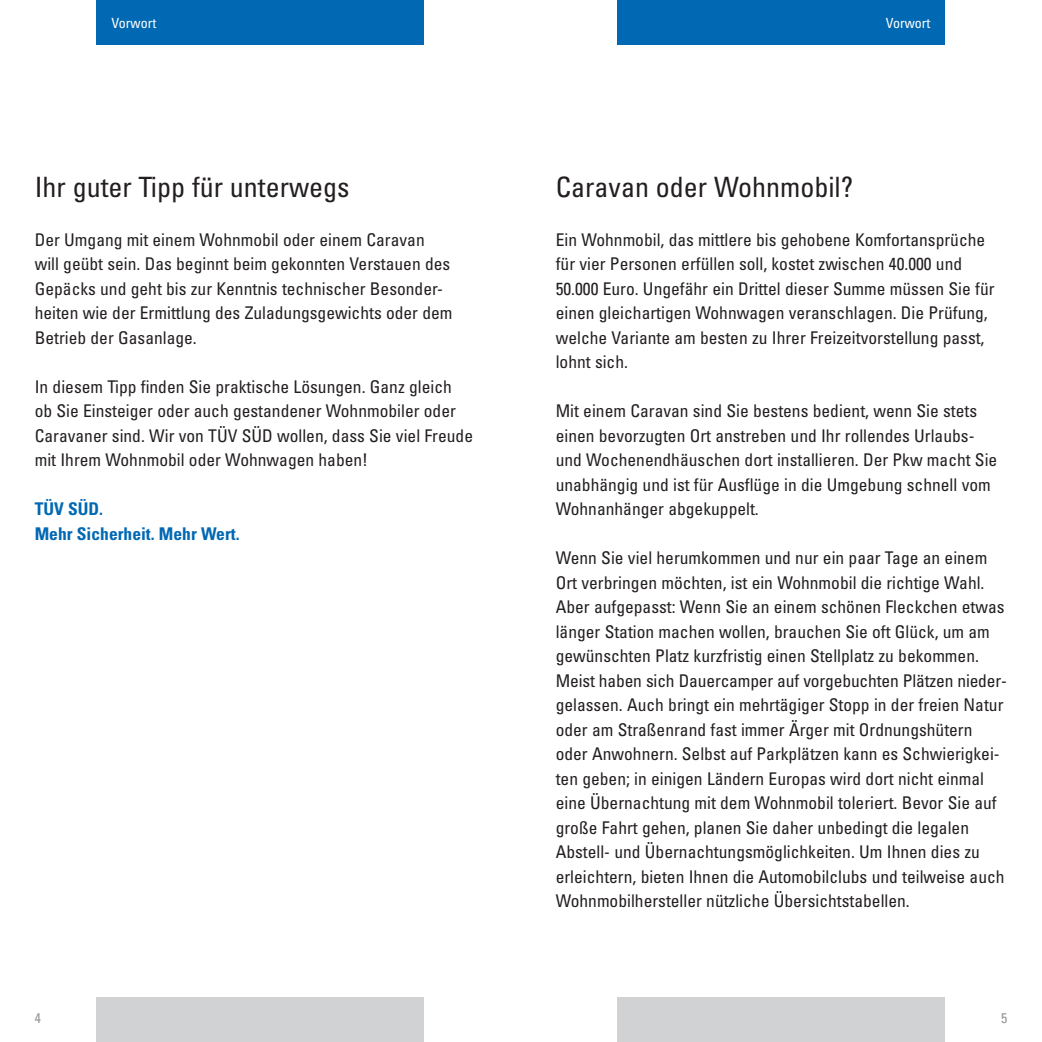
<style>
.page{position:relative;width:1042px;height:1042px;background:#fff}
.page>*{position:absolute;margin:0;border:0;box-sizing:border-box;transform-origin:0 0}
.t1{font:condensed 28px "Univers";color:#231f20}
.t2{font:condensed 17.5px/24.5px "Univers";color:#231f20}
.t3{font:700 condensed 17.5px/24.5px "Univers";color:#0168b3}
.t4{font:condensed 14px "Univers";color:#fff}
.t5{font:condensed 14px "Univers";color:#939598}
</style>
<div class="page">
<div style="left:618px;top:0;width:327px;height:45px;background:#0168b3"></div>
<div style="left:97px;top:0;width:327px;height:45px;background:#0168b3"></div>
<div style="left:618px;top:997px;width:327px;height:45px;background:#d1d2d4"></div>
<div style="left:97px;top:997px;width:327px;height:45px;background:#d1d2d4"></div>
<p class="t4" style="left:112px;top:18px;width:46px">Vorwort</p>
<p class="t4" style="left:886px;top:18px;width:46px">Vorwort</p>
<h1 class="t1" style="left:35px;top:176px;width:316px">Ihr guter Tipp für unterwegs</h1>
<p class="t2" style="left:35px;top:229px;width:419px">Der Umgang mit einem Wohnmobil oder einem Caravan will geübt sein. Das beginnt beim gekonnten Verstauen des Gepäcks und geht bis zur Kenntnis technischer Besonder&shy;heiten wie der Ermittlung des Zuladungsgewichts oder dem Betrieb der Gasanlage.</p>
<p class="t2" style="left:35px;top:376px;width:440px">In diesem Tipp finden Sie praktische Lösungen. Ganz gleich ob Sie Einsteiger oder auch gestandener Wohnmobiler oder Caravaner sind. Wir von TÜV SÜD wollen, dass Sie viel Freude mit Ihrem Wohnmobil oder Wohnwagen haben!</p>
<p class="t3" style="left:35px;top:498px;width:206px">TÜV SÜD.<br>Mehr Sicherheit. Mehr Wert.</p>
<h1 class="t1" style="left:556px;top:176px;width:299px">Caravan oder Wohnmobil?</h1>
<p class="t2" style="left:556px;top:229px;width:440px">Ein Wohnmobil, das mittlere bis gehobene Komfortansprüche für vier Personen erfüllen soll, kostet zwischen 40.000 und 50.000 Euro. Ungefähr ein Drittel dieser Summe müssen Sie für einen gleichartigen Wohnwagen veranschlagen. Die Prüfung, welche Variante am besten zu Ihrer Freizeitvorstellung passt, lohnt sich.</p>
<p class="t2" style="left:556px;top:400px;width:443px">Mit einem Caravan sind Sie bestens bedient, wenn Sie stets einen bevorzugten Ort anstreben und Ihr rollendes Urlaubs&shy;und Wochenendhäuschen dort installieren. Der Pkw macht Sie unabhängig und ist für Ausflüge in die Umgebung schnell vom Wohnanhänger abgekuppelt.</p>
<p class="t2" style="left:556px;top:547px;width:453px">Wenn Sie viel herumkommen und nur ein paar Tage an einem Ort verbringen möchten, ist ein Wohnmobil die richtige Wahl.<br>Aber aufgepasst: Wenn Sie an einem schönen Fleckchen etwas länger Station machen wollen, brauchen Sie oft Glück, um am gewünschten Platz kurzfristig einen Stellplatz zu bekommen.<br>Meist haben sich Dauercamper auf vorgebuchten Plätzen nieder&shy;gelassen. Auch bringt ein mehrtägiger Stopp in der freien Natur oder am Straßenrand fast immer Ärger mit Ordnungshütern oder Anwohnern. Selbst auf Parkplätzen kann es Schwierigkei&shy;ten geben; in einigen Ländern Europas wird dort nicht einmal eine Übernachtung mit dem Wohnmobil toleriert. Bevor Sie auf große Fahrt gehen, planen Sie daher unbedingt die legalen Abstell- und Übernachtungsmöglichkeiten. Um Ihnen dies zu erleichtern, bieten Ihnen die Automobilclubs und teilweise auch Wohnmobilhersteller nützliche Übersichtstabellen.</p>
<p class="t5" style="left:35px;top:1012px;width:8px">4</p>
<p class="t5" style="left:1001px;top:1012px;width:8px">5</p>
</div>
